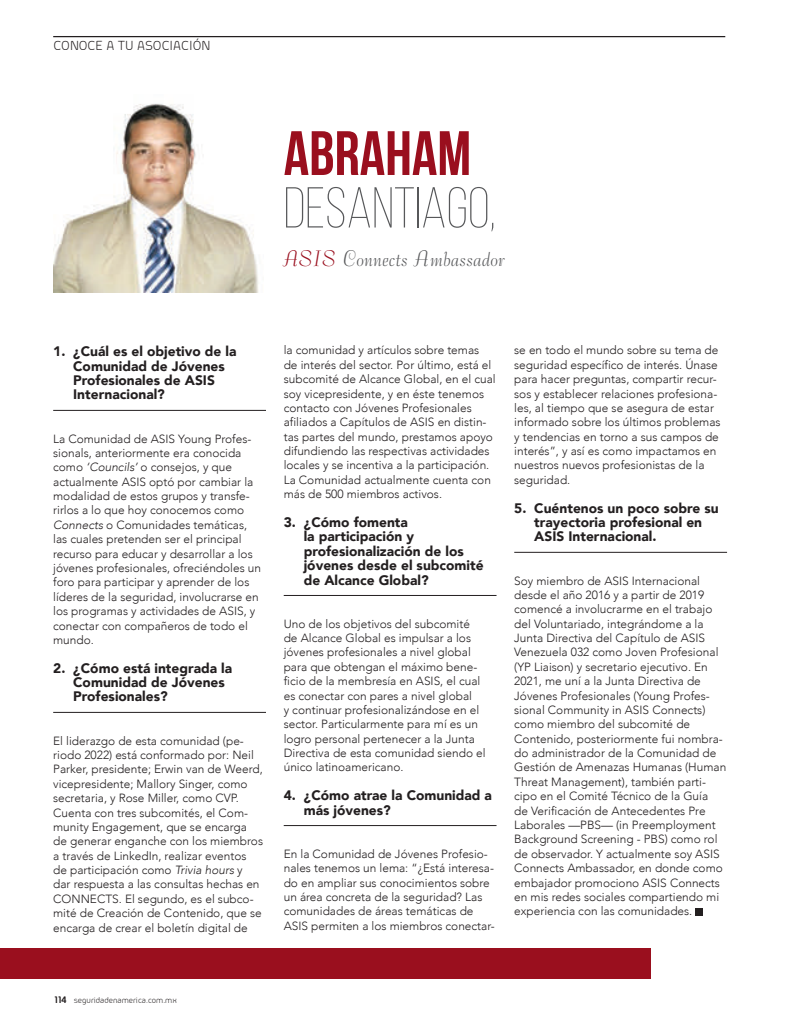
<style>
.page{position:relative;width:798px;height:1028px;background:#fff}
.page>*{position:absolute;margin:0;border:0;box-sizing:border-box;transform-origin:0 0}
.t1{font:700 62.5px "Bebas Neue";color:#9a0f1e}
.t2{font:300 57.5px "Bebas Neue";color:#57585a}
.t3{font:22.5px "Bernhard Tango BT";color:#57585a}
.t4{font:15px "Aeroportal";color:#231f20}
.t5{font:900 13.75px/14.4px "Avenir";color:#231f20}
.t6{font:300 11.88px/14.4px "Avenir";color:#231f20}
.t7{font:8.75px "Aeroportal";color:#231f20}
.s1{color:#9a0f1e}
.s2{font-style:italic}
.s3{font-weight:700;font-size:11.25px}
</style>
<div class="page">
<hr style="left:53px;top:36px;width:672px;height:1px;background:#231f20">
<hr style="left:53px;top:410px;width:213px;height:1px;background:#231f20">
<hr style="left:53px;top:712px;width:213px;height:1px;background:#231f20">
<hr style="left:283px;top:595px;width:213px;height:1px;background:#231f20">
<hr style="left:283px;top:825px;width:213px;height:1px;background:#231f20">
<img style="left:53px;top:103px;width:206px;height:189px">
<hr style="left:514px;top:552px;width:212px;height:1px;background:#231f20">
<div style="left:695px;top:908px;width:7px;height:7px;background:#231f20"></div>
<div style="left:0;top:947px;width:650px;height:31px;background:#9a0f1e"></div>
<p class="t4" style="left:53px;top:38px;width:158px">CONOCE A TU ASOCIACIÓN</p>
<h1 class="t1" style="left:283px;top:119px;width:189px">ABRAHAM</h1>
<h2 class="t2" style="left:283px;top:177px;width:213px">DESANTIAGO,</h2>
<h3 class="t3" style="left:283px;top:244px;width:223px"><span class="s1">ASIS</span> Connects Ambassador</h3>
<p class="t5" style="left:73px;top:344px;width:165px;text-indent:-20px">1. ¿Cuál es el objetivo de la<br>Comunidad de Jóvenes<br>Profesionales de ASIS<br>Internacional?</p>
<p class="t6" style="left:53px;top:431px;width:209px">La Comunidad de ASIS Young Profes&shy;sionals, anteriormente era conocida como <span class="s2">‘Councils’</span> o consejos, y que actualmente ASIS optó por cambiar la modalidad de estos grupos y transfe&shy;rirlos a lo que hoy conocemos como <span class="s2">Connects</span> o Comunidades temáticas, las cuales pretenden ser el principal recurso para educar y desarrollar a los jóvenes profesionales, ofreciéndoles un foro para participar y aprender de los líderes de la seguridad, involucrarse en los programas y actividades de ASIS, y conectar con compañeros de todo el mundo.</p>
<p class="t5" style="left:73px;top:660px;width:160px;text-indent:-20px">2. ¿Cómo está integrada la<br>Comunidad de Jóvenes<br>Profesionales?</p>
<p class="t6" style="left:53px;top:733px;width:211px">El liderazgo de esta comunidad (pe&shy;riodo 2022) está conformado por: Neil Parker, presidente; Erwin van de Weerd, vicepresidente; Mallory Singer, como secretaria, y Rose Miller, como CVP.<br>Cuenta con tres subcomités, el Com&shy;munity Engagement, que se encarga de generar enganche con los miembros a través de LinkedIn, realizar eventos de participación como <span class="s2">Trivia hours</span> y dar respuesta a las consultas hechas en CONNECTS. El segundo, es el subco&shy;mité de Creación de Contenido, que se encarga de crear el boletín digital de</p>
<p class="t6" style="left:283px;top:343px;width:213px">la comunidad y artículos sobre temas de interés del sector. Por último, está el subcomité de Alcance Global, en el cual soy vicepresidente, y en éste tenemos contacto con Jóvenes Profesionales afiliados a Capítulos de ASIS en distin&shy;tas partes del mundo, prestamos apoyo difundiendo las respectivas actividades locales y se incentiva a la participación.<br>La Comunidad actualmente cuenta con más de 500 miembros activos.</p>
<p class="t5" style="left:303px;top:514px;width:181px;text-indent:-20px">3. ¿Cómo fomenta<br>la participación y profesionalización de los jóvenes desde el subcomité de Alcance Global?</p>
<p class="t6" style="left:283px;top:616px;width:203px">Uno de los objetivos del subcomité de Alcance Global es impulsar a los jóvenes profesionales a nivel global para que obtengan el máximo bene&shy;ficio de la membresía en ASIS, el cual es conectar con pares a nivel global<br>y continuar profesionalizándose en el sector. Particularmente para mí es un logro personal pertenecer a la Junta Directiva de esta comunidad siendo el único latinoamericano.</p>
<p class="t5" style="left:303px;top:788px;width:190px;text-indent:-20px">4. ¿Cómo atrae la Comunidad a más jóvenes?</p>
<p class="t6" style="left:283px;top:846px;width:212px">En la Comunidad de Jóvenes Profesio&shy;nales tenemos un lema: “¿Está interesa&shy;do en ampliar sus conocimientos sobre un área concreta de la seguridad? Las comunidades de áreas temáticas de ASIS permiten a los miembros conectar-</p>
<p class="t6" style="left:514px;top:343px;width:208px">se en todo el mundo sobre su tema de seguridad específico de interés. Únase para hacer preguntas, compartir recur&shy;sos y establecer relaciones profesiona&shy;les, al tiempo que se asegura de estar informado sobre los últimos problemas y tendencias en torno a sus campos de interés”, y así es como impactamos en nuestros nuevos profesionistas de la seguridad.</p>
<p class="t5" style="left:534px;top:500px;width:186px;text-indent:-20px">5. Cuéntenos un poco sobre su trayectoria profesional en<br>ASIS Internacional.</p>
<p class="t6" style="left:514px;top:573px;width:213px">Soy miembro de ASIS Internacional desde el año 2016 y a partir de 2019 comencé a involucrarme en el trabajo del Voluntariado, integrándome a la Junta Directiva del Capítulo de ASIS Venezuela 032 como Joven Profesional (YP Liaison) y secretario ejecutivo. En 2021, me uní a la Junta Directiva de Jóvenes Profesionales (Young Profes&shy;sional Community in ASIS Connects) como miembro del subcomité de Contenido, posteriormente fui nombra&shy;do administrador de la Comunidad de Gestión de Amenazas Humanas (Human Threat Management), también parti&shy;cipo en el Comité Técnico de la Guía<br>de Verificación de Antecedentes Pre Laborales —PBS— (in Preemployment Background Screening - PBS) como rol de observador. Y actualmente soy ASIS Connects Ambassador, en donde como embajador promociono ASIS Connects en mis redes sociales compartiendo mi experiencia con las comunidades.</p>
<p class="t7" style="left:55px;top:995px;width:123px"><span class="s3">114</span> seguridadenamerica.com.mx</p>
</div>
